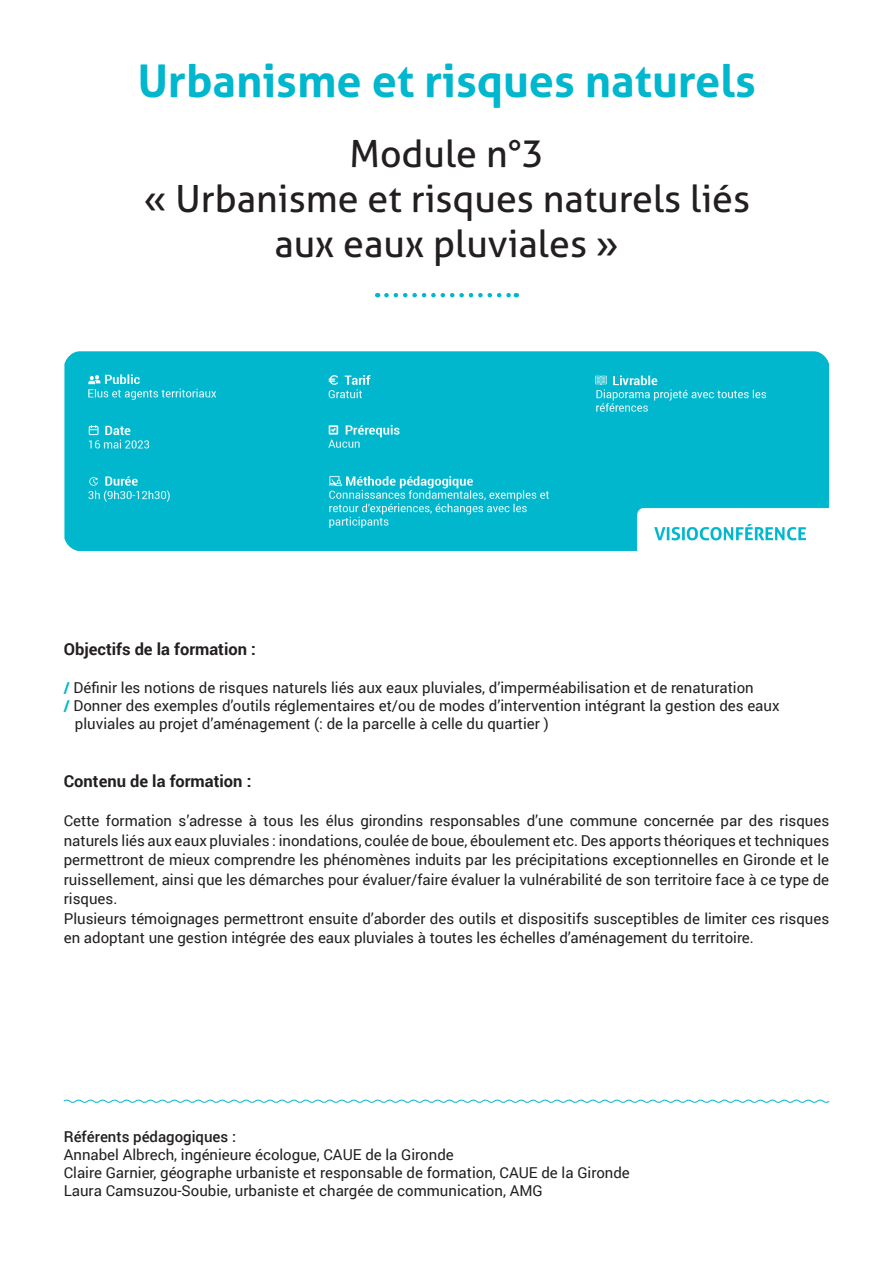
<style>
.page{position:relative;width:893px;height:1263px;background:#fff}
.page>*{position:absolute;margin:0;border:0;box-sizing:border-box;transform-origin:0 0}
.t1{font:700 45px "Aller";color:#00b7ce}
.t2{font:37.5px "Aller";color:#231f20}
.t3{font:700 16.5px "Roboto";color:#231f20}
.t4{font:15px/19.5px "Roboto";color:#231f20}
.t5{font:500 15px "Roboto";color:#231f20}
.s1{font-weight:700;color:#00b7ce}
</style>
<div class="page">
<svg style="left:386px;top:293px;width:131px;height:4px"></svg>
<svg style="left:63px;top:1099px;width:767px;height:4px"></svg>
<img style="left:64px;top:351px;width:766px;height:200px">
<p class="t1" style="left:138px;top:53px;width:619px">Urbanisme et risques naturels</p>
<p class="t2" style="left:349px;top:131px;width:196px">Module n°3</p>
<p class="t2" style="left:143px;top:176px;width:608px">« Urbanisme et risques naturels liés</p>
<p class="t2" style="left:274px;top:221px;width:346px">aux eaux pluviales »</p>
<p class="t3" style="left:64px;top:638px;width:194px">Objectifs de la formation :</p>
<p class="t4" style="left:64px;top:677px;width:691px"><span class="s1">/</span> Définir les notions de risques naturels liés aux eaux pluviales, d’imperméabilisation et de renaturation</p>
<p class="t4" style="left:75px;top:696px;width:706px;line-height:18px;text-indent:-11px"><span class="s1">/</span> Donner des exemples d’outils réglementaires et/ou de modes d’intervention intégrant la gestion des eaux pluviales au projet d’aménagement (: de la parcelle à celle du quartier )</p>
<p class="t3" style="left:64px;top:770px;width:189px">Contenu de la formation :</p>
<p class="t4" style="left:64px;top:811px;width:767px;text-align:justify">Cette formation s’adresse à tous les élus girondins responsables d’une commune concernée par des risques naturels liés aux eaux pluviales : inondations, coulée de boue, éboulement etc. Des apports théoriques et techniques permettront de mieux comprendre les phénomènes induits par les précipitations exceptionnelles en Gironde et le ruissellement, ainsi que les démarches pour évaluer/faire évaluer la vulnérabilité de son territoire face à ce type de risques.</p>
<p class="t4" style="left:64px;top:908px;width:767px">Plusieurs témoignages permettront ensuite d’aborder des outils et dispositifs susceptibles de limiter ces risques en adoptant une gestion intégrée des eaux pluviales à toutes les échelles d’aménagement du territoire.</p>
<p class="t5" style="left:64px;top:1126px;width:174px">Référents pédagogiques :</p>
<p class="t4" style="left:64px;top:1144px;width:391px">Annabel Albrech, ingénieure écologue, CAUE de la Gironde</p>
<p class="t4" style="left:64px;top:1162px;width:568px">Claire Garnier, géographe urbaniste et responsable de formation, CAUE de la Gironde</p>
<p class="t4" style="left:64px;top:1180px;width:481px">Laura Camsuzou-Soubie, urbaniste et chargée de communication, AMG</p>
</div>
